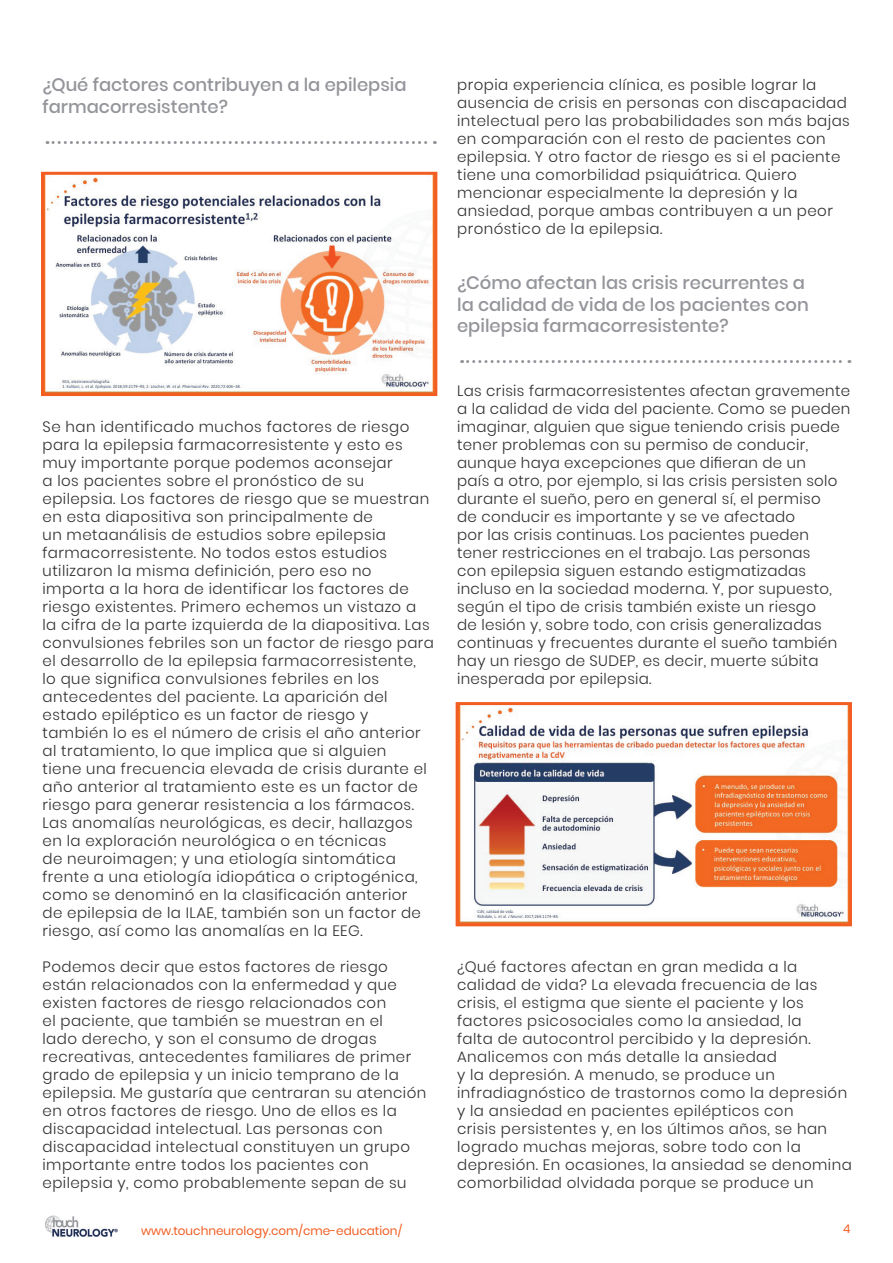
<style>
.page{position:relative;width:893px;height:1263px;background:#fff}
.page>*{position:absolute;margin:0;border:0;box-sizing:border-box;transform-origin:0 0}
.t1{font:500 18px/21.6px "Poppins";color:#94959a}
.t2{font:300 15px/18px "Poppins";letter-spacing:.03em;color:#312f30}
.t3{font:12px "Poppins";color:#f25d21}
</style>
<div class="page">
<img style="left:45px;top:1215px;width:73px;height:22px">
<img style="left:460px;top:706px;width:388px;height:216px">
<div style="left:456px;top:702px;width:396px;height:224px;border:3px solid #f25d21"></div>
<img style="left:45px;top:176px;width:388px;height:216px">
<div style="left:41px;top:172px;width:396px;height:224px;border:3px solid #f25d21"></div>
<svg style="left:47px;top:141px;width:388px;height:3px"></svg>
<svg style="left:462px;top:360px;width:388px;height:3px"></svg>
<p class="t1" style="left:43px;top:74px;width:366px">¿Qué factores contribuyen a la epilepsia farmacorresistente?</p>
<p class="t2" style="left:43px;top:418px;width:393px">Se han identificado muchos factores de riesgo para la epilepsia farmacorresistente y esto es muy importante porque podemos aconsejar<br>a los pacientes sobre el pronóstico de su epilepsia. Los factores de riesgo que se muestran en esta diapositiva son principalmente de<br>un metaanálisis de estudios sobre epilepsia farmacorresistente. No todos estos estudios utilizaron la misma definición, pero eso no importa a la hora de identificar los factores de riesgo existentes. Primero echemos un vistazo a<br>la cifra de la parte izquierda de la diapositiva. Las convulsiones febriles son un factor de riesgo para el desarrollo de la epilepsia farmacorresistente,<br>lo que significa convulsiones febriles en los antecedentes del paciente. La aparición del estado epiléptico es un factor de riesgo y también lo es el número de crisis el año anterior al tratamiento, lo que implica que si alguien<br>tiene una frecuencia elevada de crisis durante el año anterior al tratamiento este es un factor de riesgo para generar resistencia a los fármacos.<br>Las anomalías neurológicas, es decir, hallazgos en la exploración neurológica o en técnicas<br>de neuroimagen; y una etiología sintomática frente a una etiología idiopática o criptogénica, como se denominó en la clasificación anterior<br>de epilepsia de la ILAE, también son un factor de riesgo, así como las anomalías en la EEG.</p>
<p class="t2" style="left:43px;top:958px;width:385px">Podemos decir que estos factores de riesgo están relacionados con la enfermedad y que existen factores de riesgo relacionados con<br>el paciente, que también se muestran en el<br>lado derecho, y son el consumo de drogas recreativas, antecedentes familiares de primer grado de epilepsia y un inicio temprano de la epilepsia. Me gustaría que centraran su atención en otros factores de riesgo. Uno de ellos es la discapacidad intelectual. Las personas con discapacidad intelectual constituyen un grupo importante entre todos los pacientes con epilepsia y, como probablemente sepan de su</p>
<p class="t2" style="left:457px;top:76px;width:394px">propia experiencia clínica, es posible lograr la ausencia de crisis en personas con discapacidad intelectual pero las probabilidades son más bajas en comparación con el resto de pacientes con epilepsia. Y otro factor de riesgo es si el paciente tiene una comorbilidad psiquiátrica. Quiero mencionar especialmente la depresión y la ansiedad, porque ambas contribuyen a un peor pronóstico de la epilepsia.</p>
<p class="t1" style="left:457px;top:272px;width:353px">¿Cómo afectan las crisis recurrentes a la calidad de vida de los pacientes con epilepsia farmacorresistente?</p>
<p class="t2" style="left:457px;top:382px;width:395px">Las crisis farmacorresistentes afectan gravemente a la calidad de vida del paciente. Como se pueden imaginar, alguien que sigue teniendo crisis puede tener problemas con su permiso de conducir, aunque haya excepciones que difieran de un<br>país a otro, por ejemplo, si las crisis persisten solo durante el sueño, pero en general sí, el permiso<br>de conducir es importante y se ve afectado<br>por las crisis continuas. Los pacientes pueden tener restricciones en el trabajo. Las personas<br>con epilepsia siguen estando estigmatizadas incluso en la sociedad moderna. Y, por supuesto, según el tipo de crisis también existe un riesgo<br>de lesión y, sobre todo, con crisis generalizadas continuas y frecuentes durante el sueño también hay un riesgo de SUDEP, es decir, muerte súbita inesperada por epilepsia.</p>
<p class="t2" style="left:457px;top:958px;width:396px">¿Qué factores afectan en gran medida a la calidad de vida? La elevada frecuencia de las crisis, el estigma que siente el paciente y los factores psicosociales como la ansiedad, la<br>falta de autocontrol percibido y la depresión.<br>Analicemos con más detalle la ansiedad<br>y la depresión. A menudo, se produce un infradiagnóstico de trastornos como la depresión y la ansiedad en pacientes epilépticos con<br>crisis persistentes y, en los últimos años, se han logrado muchas mejoras, sobre todo con la depresión. En ocasiones, la ansiedad se denomina comorbilidad olvidada porque se produce un</p>
<p class="t3" style="left:141px;top:1224px;width:262px">www.touchneurology.com/cme-education/</p>
<p class="t3" style="left:843px;top:1222px;width:9px">4</p>
</div>
